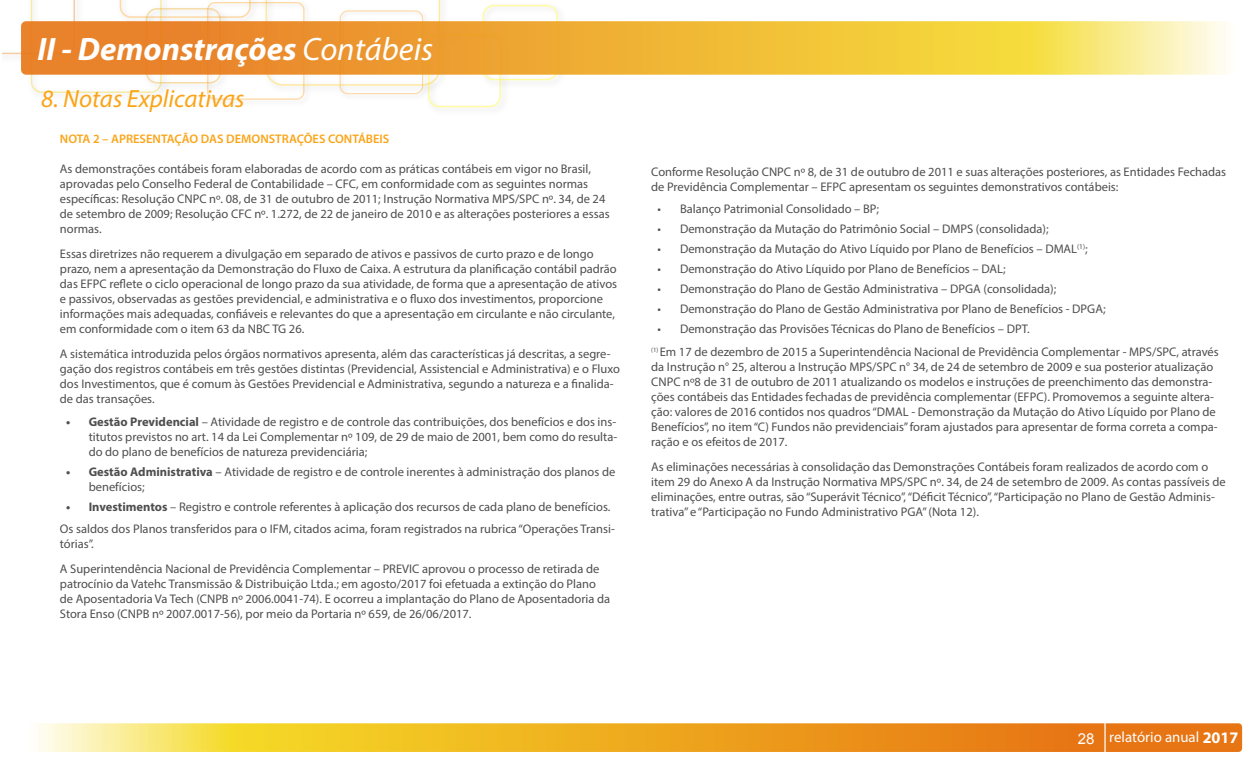
<style>
.page{position:relative;width:1260px;height:765px;background:#fff}
.page>*{position:absolute;margin:0;border:0;box-sizing:border-box;transform-origin:0 0}
.t1{font:italic 700 32.5px "Myriad Pro";color:#fff}
.t2{font:italic 25px "Myriad Pro";color:#faa519}
.t3{font:15px "Myriad Pro";color:#fff}
.t4{font:12.5px/15px "Myriad Pro";color:#4e4e4e}
.t5{font:600 12.5px "Myriad Pro";color:#faa519}
.s1{font-weight:400}
.s2{font-weight:700}
.s3{font-family:"Arial"}
.s4{font-weight:700;font-size:16.12px}
</style>
<div class="page">
<img style="left:430px;top:99px;width:69px;height:9px">
<div style="left:428px;top:34px;width:73px;height:73px;border:1px solid #fff600;border-radius:10px"></div>
<img style="left:260px;top:0;width:181px;height:97px">
<svg style="left:266px;top:0;width:174px;height:86px"></svg>
<img style="left:482px;top:4px;width:74px;height:87px">
<div style="left:483px;top:5px;width:75px;height:75px;border:1px solid #fff600;border-radius:10px"></div>
<svg style="left:2px;top:0;width:249px;height:93px"></svg>
<svg style="left:21px;top:21px;width:1205px;height:54px;background:#f0b444"></svg>
<svg style="left:38px;top:723px;width:1204px;height:29px;background:#efac31"></svg>
<hr style="left:1104px;top:720px;width:2px;height:34px;background:#faffff">
<h1 class="t1" style="left:38px;top:28px;width:397px">II - Demonstrações <span class="s1">Contábeis</span></h1>
<h2 class="t2" style="left:41px;top:84px;width:205px">8. Notas Explicativas</h2>
<p class="t5" style="left:60px;top:131px;width:331px">NOTA 2 – APRESENTAÇÃO DAS DEMONSTRAÇÕES CONTÁBEIS</p>
<p class="t4" style="left:60px;top:161px;width:551px">As demonstrações contábeis foram elaboradas de acordo com as práticas contábeis em vigor no Brasil, aprovadas pelo Conselho Federal de Contabilidade – CFC, em conformidade com as seguintes normas específicas: Resolução CNPC nº. 08, de 31 de outubro de 2011; Instrução Normativa MPS/SPC nº. 34, de 24 de setembro de 2009; Resolução CFC nº. 1.272, de 22 de janeiro de 2010 e as alterações posteriores a essas normas.</p>
<p class="t4" style="left:60px;top:246px;width:559px">Essas diretrizes não requerem a divulgação em separado de ativos e passivos de curto prazo e de longo prazo, nem a apresentação da Demonstração do Fluxo de Caixa. A estrutura da planificação contábil padrão das EFPC reflete o ciclo operacional de longo prazo da sua atividade, de forma que a apresentação de ativos e passivos, observadas as gestões previdencial, e administrativa e o fluxo dos investimentos, proporcione informações mais adequadas, confiáveis e relevantes do que a apresentação em circulante e não circulante, em conformidade com o item 63 da NBC TG 26.</p>
<p class="t4" style="left:60px;top:346px;width:561px">A sistemática introduzida pelos órgãos normativos apresenta, além das características já descritas, a segre&shy;gação dos registros contábeis em três gestões distintas (Previdencial, Assistencial e Administrativa) e o Fluxo dos Investimentos, que é comum às Gestões Previdencial e Administrativa, segundo a natureza e a finalida&shy;de das transações.</p>
<p class="t4" style="left:89px;top:414px;width:530px;text-align:justify;text-indent:-22px"><span class="s2">• Gestão Previdencial</span> – Atividade de registro e de controle das contribuições, dos benefícios e dos ins&shy;titutos previstos no art. 14 da Lei Complementar nº 109, de 29 de maio de 2001, bem como do resulta&shy;do do plano de benefícios de natureza previdenciária;</p>
<p class="t4" style="left:89px;top:464px;width:528px;text-indent:-22px"><span class="s2">• Gestão Administrativa</span> – Atividade de registro e de controle inerentes à administração dos planos de benefícios;</p>
<p class="t4" style="left:60px;top:495px;width:556px;line-height:22.5px;text-align:center"><span class="s2">• Investimentos</span> – Registro e controle referentes à aplicação dos recursos de cada plano de benefícios.<br>Os saldos dos Planos transferidos para o IFM, citados acima, foram registrados na rubrica “Operações Transi-</p>
<p class="t4" style="left:60px;top:531px;width:541px;line-height:25px">tórias”.<br>A Superintendência Nacional de Previdência Complementar – PREVIC aprovou o processo de retirada de</p>
<p class="t4" style="left:60px;top:576px;width:552px">patrocínio da Vatehc Transmissão &amp; Distribuição Ltda.; em agosto/2017 foi efetuada a extinção do Plano de Aposentadoria Va Tech (CNPB nº 2006.0041-74). E ocorreu a implantação do Plano de Aposentadoria da<br>Stora Enso (CNPB nº 2007.0017-56), por meio da Portaria nº 659, de 26/06/2017.</p>
<p class="t4" style="left:651px;top:164px;width:576px">Conforme Resolução CNPC nº 8, de 31 de outubro de 2011 e suas alterações posteriores, as Entidades Fechadas de Previdência Complementar – EFPC apresentam os seguintes demonstrativos contábeis:</p>
<p class="t4" style="left:657px;top:201px;width:223px">• Balanço Patrimonial Consolidado – BP;</p>
<p class="t4" style="left:657px;top:221px;width:393px">• Demonstração da Mutação do Patrimônio Social – DMPS (consolidada);</p>
<p class="t4" style="left:657px;top:241px;width:432px">• Demonstração da Mutação do Ativo Líquido por Plano de Benefícios – DMAL<sup>(1)</sup>;</p>
<p class="t4" style="left:657px;top:261px;width:350px">• Demonstração do Ativo Líquido por Plano de Benefícios – DAL;</p>
<p class="t4" style="left:657px;top:281px;width:400px">• Demonstração do Plano de Gestão Administrativa – DPGA (consolidada);</p>
<p class="t4" style="left:657px;top:301px;width:450px">• Demonstração do Plano de Gestão Administrativa por Plano de Benefícios - DPGA;</p>
<p class="t4" style="left:651px;top:318px;width:569px;line-height:22.5px;text-indent:6px">• Demonstração das Provisões Técnicas do Plano de Benefícios – DPT.<br><sup>(1)</sup> Em 17 de dezembro de 2015 a Superintendência Nacional de Previdência Complementar - MPS/SPC, através</p>
<p class="t4" style="left:651px;top:359px;width:568px">da Instrução n° 25, alterou a Instrução MPS/SPC n° 34, de 24 de setembro de 2009 e sua posterior atualização CNPC nº8 de 31 de outubro de 2011 atualizando os modelos e instruções de preenchimento das demonstra&shy;ções contábeis das Entidades fechadas de previdência complementar (EFPC). Promovemos a seguinte altera&shy;ção: valores de 2016 contidos nos quadros “DMAL - Demonstração da Mutação do Ativo Líquido por Plano de Benefícios”, no item “C) Fundos não previdenciais” foram ajustados para apresentar de forma correta a compa&shy;ração e os efeitos de 2017.</p>
<p class="t4" style="left:651px;top:459px;width:576px">As eliminações necessárias à consolidação das Demonstrações Contábeis foram realizados de acordo com o item 29 do Anexo A da Instrução Normativa MPS/SPC nº. 34, de 24 de setembro de 2009. As contas passíveis de eliminações, entre outras, são “Superávit Técnico”, “Déficit Técnico”, “Participação no Plano de Gestão Adminis&shy;trativa” e “Participação no Fundo Administrativo PGA” (Nota 12).</p>
<p class="t3" style="left:1078px;top:728px;width:162px"><span class="s3">28</span> relatório anual <span class="s4">2017</span></p>
</div>
